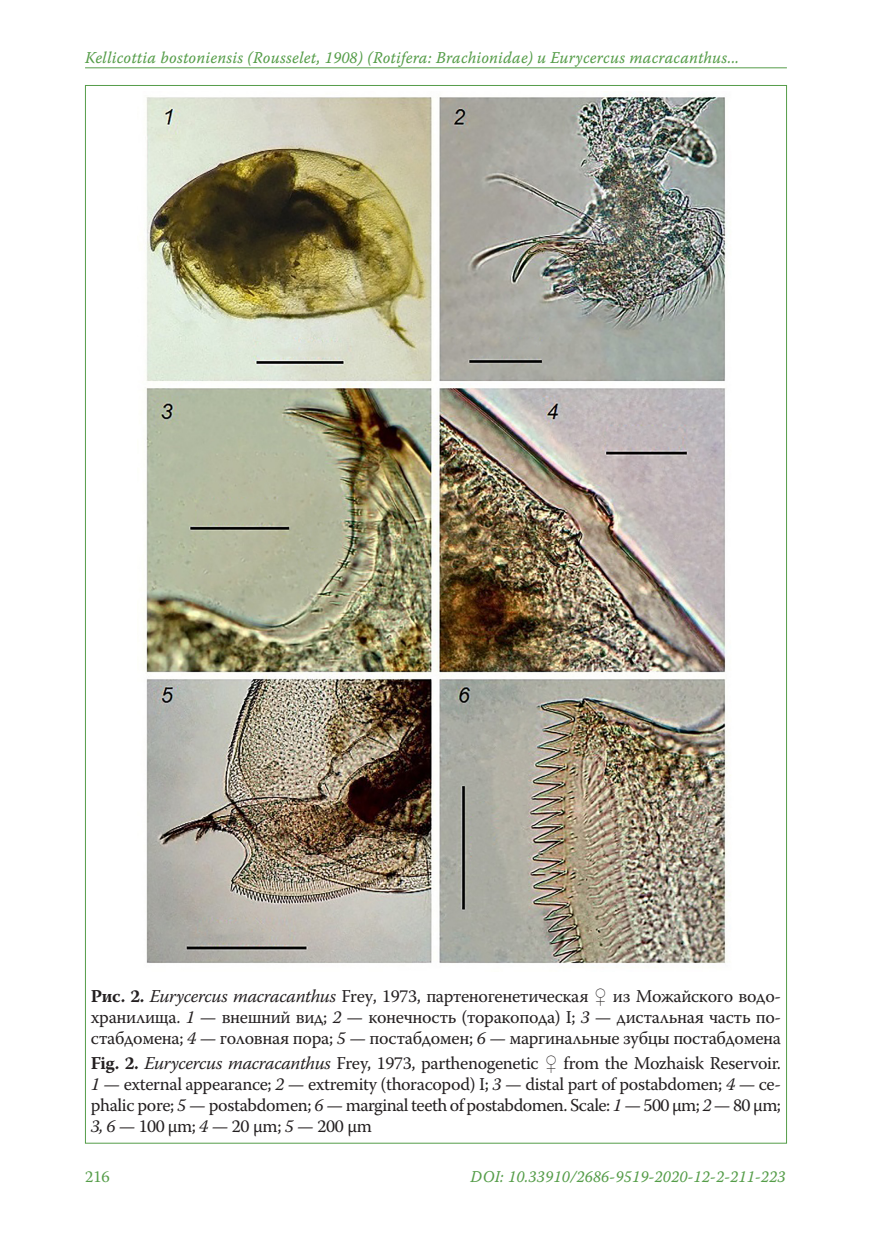
<style>
.page{position:relative;width:872px;height:1234px;background:#fff}
.page>*{position:absolute;margin:0;border:0;box-sizing:border-box;transform-origin:0 0}
.t1{font:18px/21px "Warnock Pro";letter-spacing:-.02em;color:#231f20;text-align:justify}
.t2{font:16.5px "Warnock Pro It Capt";letter-spacing:.01em;color:#559d49;scale:.95 1}
.t3{font:16.5px "Warnock Pro";color:#559d49}
.s1{font-weight:700}
.s2{font-style:italic}
.s3{font-family:"Times New Roman"}
</style>
<div class="page">
<img style="left:144px;top:95px;width:587px;height:869px">
<hr style="left:85px;top:67px;width:702px;height:1px;background:#559d49">
<p class="t2" style="left:85px;top:48px;width:690px">Kellicottia bostoniensis (Rousselet, 1908) (Rotifera: Brachionidae) и Eurycercus macracanthus...</p>
<p class="t1" style="left:91px;top:984px;width:691px"><span class="s1">Рис. 2.</span> <span class="s2">Eurycercus macracanthus</span> Frey, 1973, партеногенетическая <span class="s3">♀</span> из Можайского водо&shy;хранилища. <span class="s2">1</span> — внешний вид; <span class="s2">2</span> — конечность (торакопода) I; <span class="s2">3</span> — дистальная часть по&shy;стабдомена; <span class="s2">4</span> — головная пора; <span class="s2">5</span> — постабдомен; <span class="s2">6</span> — маргинальные зубцы постабдомена</p>
<p class="t1" style="left:91px;top:1051px;width:691px"><span class="s1">Fig. 2.</span> <span class="s2">Eurycercus macracanthus</span> Frey, 1973, parthenogenetic <span class="s3">♀</span> from the Mozhaisk Reservoir.<br><span class="s2">1</span> — external appearance; <span class="s2">2</span> — extremity (thoracopod) I; <span class="s2">3</span> — distal part of postabdomen; <span class="s2">4</span> — ce&shy;phalic pore; <span class="s2">5</span> — postabdomen; <span class="s2">6</span> — marginal teeth of postabdomen. Scale: <span class="s2">1</span> — 500 μm; <span class="s2">2</span> — 80 μm; <span class="s2">3, 6</span> — 100 μm; <span class="s2">4</span> — 20 μm; <span class="s2">5</span> — 200 μm</p>
<p class="t3" style="left:85px;top:1166px;width:26px">216</p>
<p class="t2" style="left:470px;top:1166px;width:333px">DOI: 10.33910/2686-9519-2020-12-2-211-223</p>
</div>
